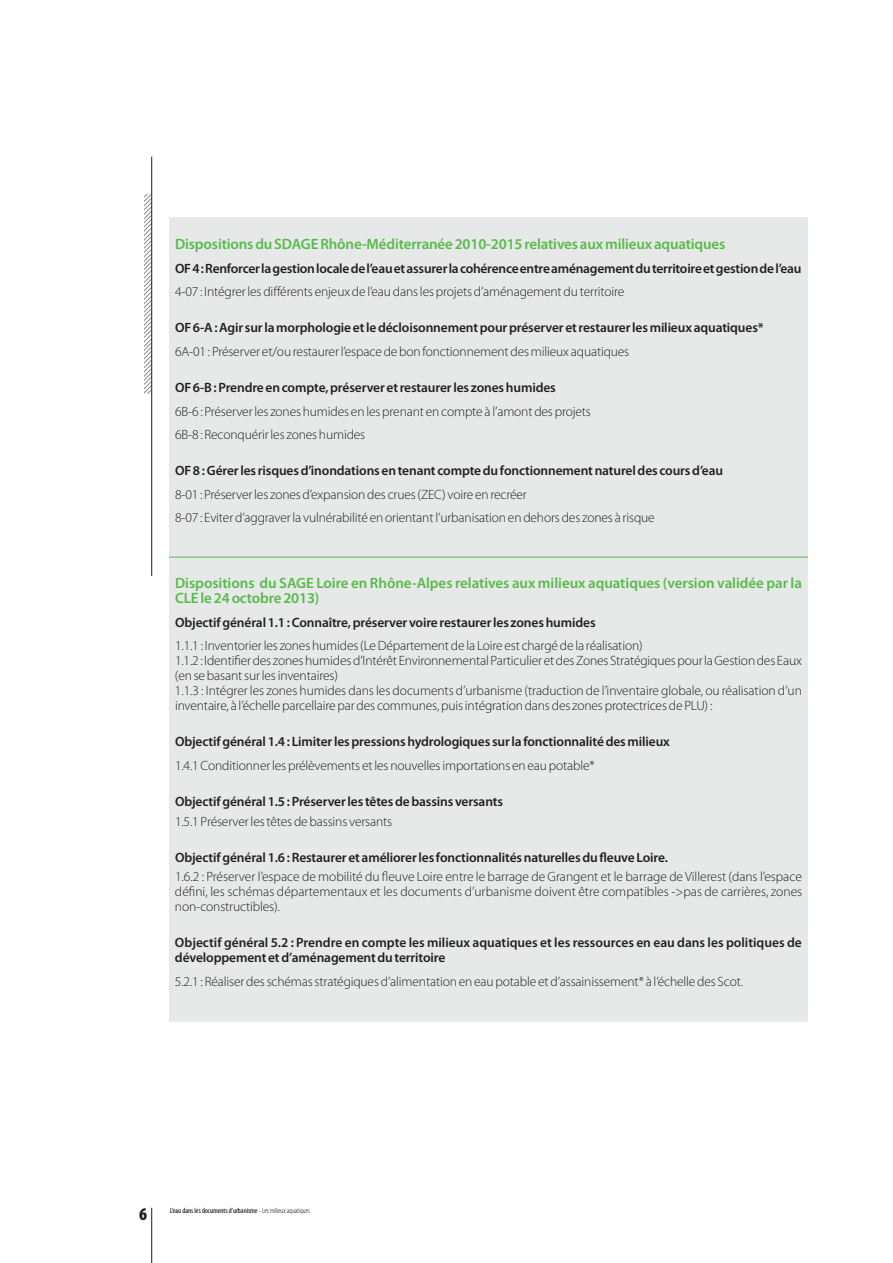
<style>
.page{position:relative;width:893px;height:1263px;background:#fff}
.page>*{position:absolute;margin:0;border:0;box-sizing:border-box;transform-origin:0 0}
.t1{font:900 condensed 18px "Myriad Pro";color:#231f20}
.t2{font:600 15px/15px "Myriad Pro";letter-spacing:-.01em;color:#58ba4a}
.t3{font:300 13.5px/15px "Myriad Pro";letter-spacing:-.01em;color:#231f20}
.t4{font:600 13.5px/15px "Myriad Pro";letter-spacing:-.01em;color:#231f20}
.t5{font:condensed 7.5px "Myriad Pro";color:#000}
.s1{font-weight:300}
</style>
<div class="page">
<div style="left:169px;top:217px;width:639px;height:805px;background:#e7e9e9"></div>
<hr style="left:169px;top:557px;width:639px;height:1px;background:#58ba4a">
<svg style="left:144px;top:193px;width:9px;height:202px"></svg>
<hr style="left:151px;top:157px;width:1px;height:419px;background:#231f20">
<hr style="left:151px;top:1208px;width:1px;height:55px;background:#231f20">
<p class="t2" style="left:175px;top:236px;width:552px">Dispositions du SDAGE Rhône-Méditerranée 2010-2015 relatives aux milieux aquatiques</p>
<p class="t4" style="left:175px;top:260px;width:628px">OF 4 : Renforcer la gestion locale de l’eau et assurer la cohérence entre aménagement du territoire et gestion de l’eau</p>
<p class="t3" style="left:175px;top:284px;width:451px">4-07 : Intégrerlesdifférents enjeuxde l’eaudanslesprojetsd’aménagementduterritoire</p>
<p class="t4" style="left:175px;top:320px;width:590px">OF 6-A : Agir sur la morphologie et le décloisonnement pour préserver et restaurer les milieux aquatiques*</p>
<p class="t3" style="left:175px;top:344px;width:456px">6A-01 : Préserver et/ou restaurer l’espace de bon fonctionnement des milieux aquatiques</p>
<p class="t4" style="left:175px;top:380px;width:382px">OF 6-B : Prendre en compte, préserver et restaurer les zones humides</p>
<p class="t3" style="left:175px;top:400px;width:417px;line-height:23.5px">6B-6 : Préserver les zones humides en les prenant en compte à l’amont des projets<br>6B-8 : Reconquérir les zones humides</p>
<p class="t4" style="left:175px;top:463px;width:550px">OF 8 : Gérer les risques d’inondations en tenant compte du fonctionnement naturel des cours d’eau</p>
<p class="t3" style="left:175px;top:483px;width:481px;line-height:23.5px">8-01 : Préserver les zones d’expansion des crues (ZEC) voire en recréer<br>8-07 : Eviterd’aggraverla vulnérabilité enorientantl’urbanisationendehorsdes zones à risque</p>
<p class="t2" style="left:175px;top:575px;width:628px">Dispositions du SAGE Loire en Rhône-Alpes relatives aux milieux aquatiques (version validée par la<br>CLE le 24 octobre 2013)</p>
<p class="t4" style="left:175px;top:614px;width:422px">Objectif général 1.1 : Connaître, préserver voire restaurer les zones humides</p>
<p class="t3" style="left:175px;top:638px;width:628px">1.1.1 : Inventorierles zoneshumides(LeDépartementde la Loire est chargéde la réalisation)<br>1.1.2: Identifierdes zoneshumidesd’IntérêtEnvironnementalParticulieretdesZonesStratégiquespourlaGestiondesEaux (en se basant sur les inventaires)<br>1.1.3 : Intégrer les zones humides dans les documents d’urbanisme (traduction de l’inventaire globale, ou réalisation d’un inventaire, à l’échelleparcellairepardes communes,puisintégrationdansdes zonesprotectricesde PLU):</p>
<p class="t4" style="left:175px;top:734px;width:496px">Objectif général 1.4 : Limiter les pressions hydrologiques sur la fonctionnalité des milieux</p>
<p class="t3" style="left:175px;top:758px;width:421px">1.4.1 Conditionner les prélèvements et les nouvelles importations en eau potable*</p>
<p class="t4" style="left:175px;top:794px;width:330px">Objectif général 1.5 : Préserver les têtes de bassins versants</p>
<p class="t3" style="left:175px;top:814px;width:219px">1.5.1 Préserver les têtes de bassins versants</p>
<p class="t4" style="left:175px;top:849px;width:494px">Objectif général 1.6 : Restaurer et améliorer les fonctionnalités naturelles du fleuve Loire.</p>
<p class="t3" style="left:175px;top:869px;width:629px;text-align:justify">1.6.2 : Préserver l’espace de mobilité du fleuve Loire entre le barrage de Grangent et le barrage de Villerest (dans l’espace défini, les schémas départementaux et les documents d’urbanisme doivent être compatibles -&gt;pas de carrières, zones non-constructibles).</p>
<p class="t4" style="left:175px;top:935px;width:628px">Objectif général 5.2 : Prendre en compte les milieux aquatiques et les ressources en eau dans les politiques de développement et d’aménagement du territoire</p>
<p class="t3" style="left:175px;top:974px;width:570px">5.2.1 : Réaliser des schémas stratégiques d’alimentation en eau potable et d’assainissement* à l’échelle des Scot.</p>
<h1 class="t1" style="left:139px;top:1204px;width:9px">6</h1>
<p class="t5" style="left:170px;top:1206px;width:141px">L’eau dans les documents d’urbanisme <span class="s1">- Les milieux aquatiques</span></p>
</div>
